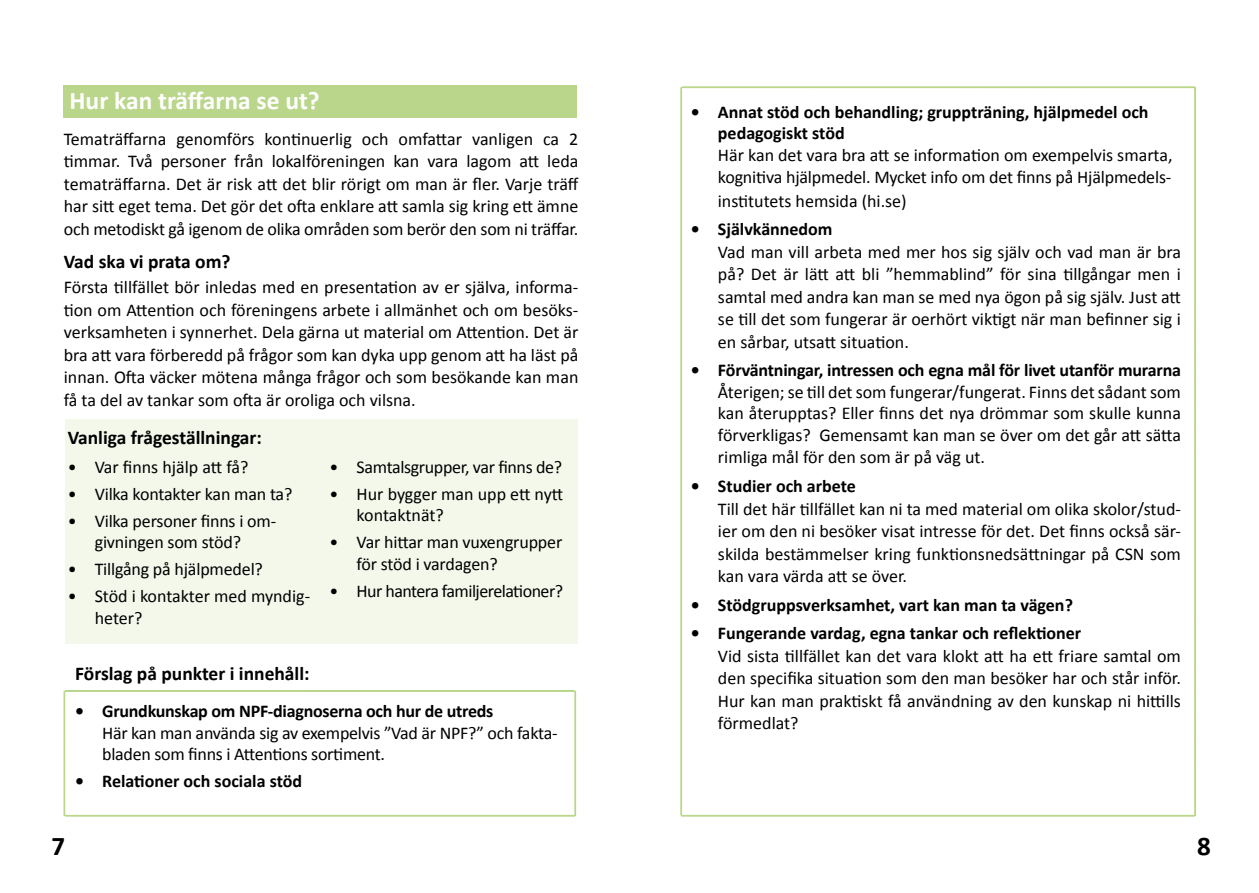
<style>
.page{position:relative;width:1259px;height:893px;background:#fff}
.page>*{position:absolute;margin:0;border:0;box-sizing:border-box;transform-origin:0 0}
.BRÖDTEXT{font:700 27px "Calibri";color:#000}
.BRÖDTEXT-2{font:700 25.5px "Calibri";color:#fff}
.BRÖDTEXT-3{font:700 19.5px "Calibri";color:#000}
.BRÖDTEXT-4{font:18px/22.5px "Calibri";color:#000}
.t1{font:700 18px "Calibri";color:#000}
.BRÖDTEXT-5{font:18px "Calibri";letter-spacing:-.03em;color:#000}
.BRÖDTEXT-6{font:18px "Calibri";letter-spacing:-.02em;color:#000}
.s1{font-weight:700}
</style>
<div class="page">
<div style="left:65px;top:419px;width:512px;height:224px;background:#f3f8eb"></div>
<svg style="left:680px;top:86px;width:516px;height:731px"></svg>
<svg style="left:63px;top:690px;width:513px;height:127px"></svg>
<div style="left:64px;top:85px;width:513px;height:33px;background:#bad68b"></div>
<p class="BRÖDTEXT-2" style="left:70px;top:84px;width:252px">Hur kan träffarna se ut?</p>
<p class="BRÖDTEXT-4" style="left:64px;top:127px;width:516px;text-align:justify">Tematräffarna genomförs kontinuerlig och omfattar vanligen ca 2 timmar. Två personer från lokalföreningen kan vara lagom att leda tematräffarna. Det är risk att det blir rörigt om man är fler. Varje träff har sitt eget tema. Det gör det ofta enklare att samla sig kring ett ämne och metodiskt gå igenom de olika områden som berör den som ni träffar.</p>
<p class="BRÖDTEXT-3" style="left:64px;top:249px;width:168px">Vad ska vi prata om?</p>
<p class="BRÖDTEXT-4" style="left:64px;top:275px;width:516px;text-align:justify">Första tillfället bör inledas med en presentation av er själva, informa&shy;tion om Attention och föreningens arbete i allmänhet och om besöks&shy;verksamheten i synnerhet. Dela gärna ut material om Attention. Det är bra att vara förberedd på frågor som kan dyka upp genom att ha läst på innan. Ofta väcker mötena många frågor och som besökande kan man få ta del av tankar som ofta är oroliga och vilsna.</p>
<p class="BRÖDTEXT-3" style="left:68px;top:425px;width:196px">Vanliga frågeställningar:</p>
<p class="BRÖDTEXT-4" style="left:68px;top:455px;width:182px">• Var finns hjälp att få?</p>
<p class="BRÖDTEXT-4" style="left:68px;top:482px;width:226px">• Vilka kontakter kan man ta?</p>
<p class="BRÖDTEXT-4" style="left:68px;top:509px;width:210px;line-height:21.6px;text-align:center">• Vilka personer finns i om&shy;givningen som stöd?</p>
<p class="BRÖDTEXT-4" style="left:68px;top:557px;width:197px">• Tillgång på hjälpmedel?</p>
<p class="BRÖDTEXT-4" style="left:95px;top:585px;width:217px;line-height:21.6px;text-indent:-27px">• Stöd i kontakter med myndig&shy;heter?</p>
<p class="BRÖDTEXT-6" style="left:330px;top:456px;width:234px">• Samtalsgrupper, var finns de?</p>
<p class="BRÖDTEXT-4" style="left:357px;top:482px;width:208px;line-height:21.6px;text-indent:-27px">• Hur bygger man upp ett nytt kontaktnät?</p>
<p class="BRÖDTEXT-4" style="left:357px;top:531px;width:207px;line-height:21.6px;text-indent:-27px">• Var hittar man vuxengrupper för stöd i vardagen?</p>
<p class="BRÖDTEXT-5" style="left:330px;top:580px;width:235px">• Hur hantera familjerelationer?</p>
<p class="BRÖDTEXT-3" style="left:75px;top:661px;width:236px">Förslag på punkter i innehåll:</p>
<p class="BRÖDTEXT-4" style="left:102px;top:699px;width:457px;line-height:21.6px;text-indent:-27px"><span class="s1">• Grundkunskap om NPF-diagnoserna och hur de utreds<br></span>Här kan man använda sig av exempelvis ”Vad är NPF?” och fakta&shy;bladen som finns i Attentions sortiment.</p>
<p class="t1" style="left:75px;top:770px;width:228px">• Relationer och sociala stöd</p>
<p class="BRÖDTEXT-4" style="left:718px;top:100px;width:456px;line-height:21.6px;text-indent:-27px"><span class="s1">• Annat stöd och behandling; gruppträning, hjälpmedel och pedagogiskt stöd<br></span>Här kan det vara bra att se information om exempelvis smarta, kognitiva hjälpmedel. Mycket info om det finns på Hjälpmedels-</p>
<p class="BRÖDTEXT-4" style="left:718px;top:189px;width:190px">institutets hemsida (hi.se)</p>
<p class="BRÖDTEXT-4" style="left:718px;top:217px;width:464px;text-indent:-27px"><span class="s1">• Självkännedom<br></span>Vad man vill arbeta med mer hos sig själv och vad man är bra på? Det är lätt att bli ”hemmablind” för sina tillgångar men i samtal med andra kan man se med nya ögon på sig själv. Just att se till det som fungerar är oerhört viktigt när man befinner sig i en sårbar, utsatt situation.</p>
<p class="BRÖDTEXT-4" style="left:718px;top:358px;width:464px;line-height:21.9px;text-align:justify;text-indent:-27px"><span class="s1">• Förväntningar, intressen och egna mål för livet utanför murarna </span>Återigen; se till det som fungerar/fungerat. Finns det sådant som kan återupptas? Eller finns det nya drömmar som skulle kunna förverkligas? Gemensamt kan man se över om det går att sätta rimliga mål för den som är på väg ut.</p>
<p class="BRÖDTEXT-4" style="left:718px;top:474px;width:464px;text-indent:-27px"><span class="s1">• Studier och arbete<br></span>Till det här tillfället kan ni ta med material om olika skolor/stud&shy;ier om den ni besöker visat intresse för det. Det finns också sär&shy;skilda bestämmelser kring funktionsnedsättningar på CSN som kan vara värda att se över.</p>
<p class="t1" style="left:691px;top:593px;width:383px">• Stödgruppsverksamhet, vart kan man ta vägen?</p>
<p class="BRÖDTEXT-4" style="left:718px;top:621px;width:464px;text-indent:-27px"><span class="s1">• Fungerande vardag, egna tankar och reflektioner<br></span>Vid sista tillfället kan det vara klokt att ha ett friare samtal om den specifika situation som den man besöker har och står inför.<br>Hur kan man praktiskt få användning av den kunskap ni hittills förmedlat?</p>
<p class="BRÖDTEXT" style="left:51px;top:829px;width:15px">7</p>
<p class="BRÖDTEXT" style="left:1197px;top:829px;width:15px">8</p>
</div>
